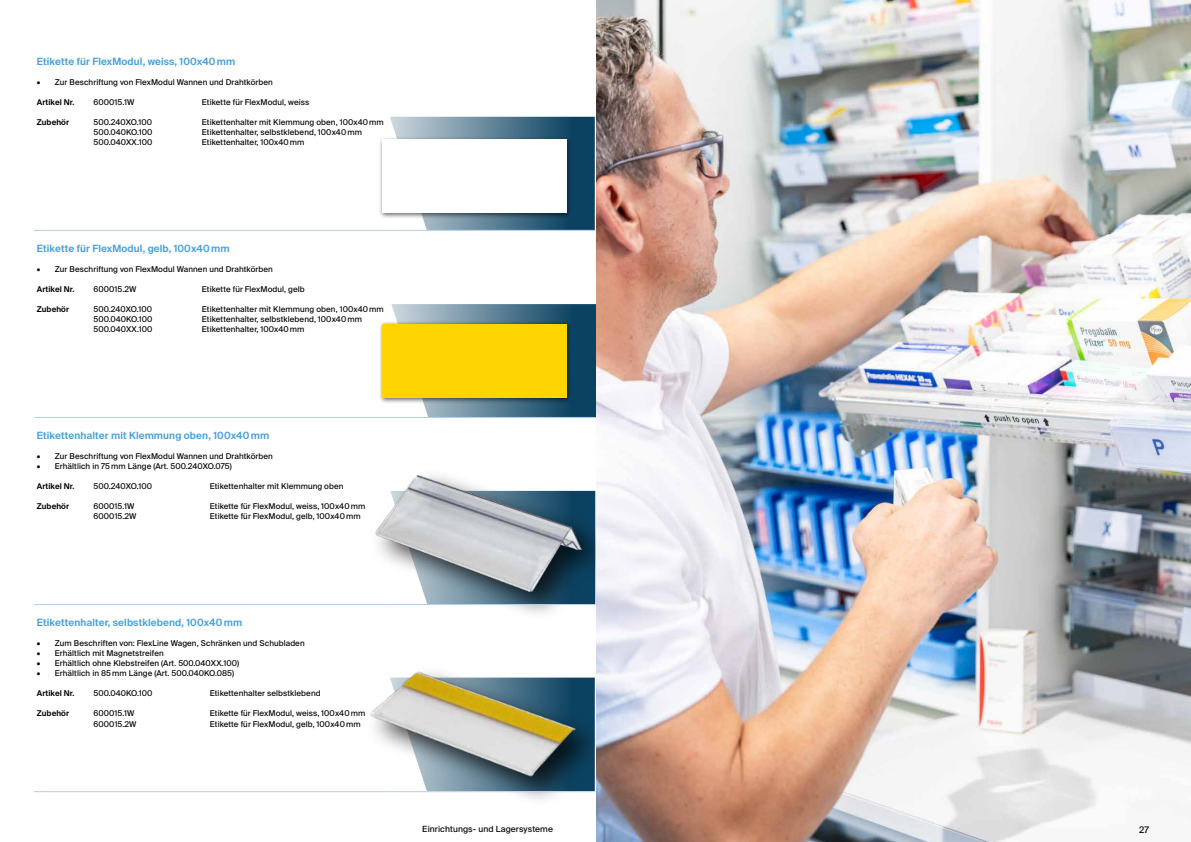
<style>
.page{position:relative;width:1191px;height:842px;background:#fff}
.page>*{position:absolute;margin:0;border:0;box-sizing:border-box;transform-origin:0 0}
.t1{font:600 10px "Suisse Intl";letter-spacing:.01em;color:#46a1da}
.t2{font:9px "Suisse Intl";color:#000}
.t3{font:8.5px "Suisse Intl";letter-spacing:.01em;color:#000}
.t4{font:8px "Suisse Intl";letter-spacing:.01em;color:#000}
.t5{font:600 8px "Suisse Intl";letter-spacing:.01em;color:#000}
</style>
<div class="page">
<svg style="left:390px;top:117px;width:205px;height:113px"></svg>
<svg style="left:391px;top:304px;width:205px;height:113px"></svg>
<div style="left:379px;top:136px;width:193px;height:83px;background:#000;opacity:.6"></div>
<div style="left:382px;top:140px;width:184px;height:73px;background:#fff"></div>
<div style="left:379px;top:321px;width:193px;height:83px;background:#000;opacity:.6"></div>
<div style="left:382px;top:324px;width:184px;height:74px;background:#ffd500"></div>
<div style="left:369px;top:468px;width:242px;height:154px;background:#000;opacity:.75"></div>
<img style="left:369px;top:468px;width:223px;height:136px">
<div style="left:364px;top:665px;width:240px;height:142px;background:#000;opacity:.75"></div>
<img style="left:358px;top:665px;width:229px;height:130px">
<img style="left:596px;top:0;width:595px;height:842px">
<hr style="left:34px;top:230px;width:354px;height:1px;background:#b1cfee">
<hr style="left:388px;top:230px;width:207px;height:1px;background:#b1cfee">
<hr style="left:34px;top:417px;width:354px;height:1px;background:#b1cfee">
<hr style="left:388px;top:417px;width:207px;height:1px;background:#b1cfee">
<hr style="left:34px;top:604px;width:354px;height:1px;background:#b1cfee">
<hr style="left:388px;top:604px;width:207px;height:1px;background:#b1cfee">
<hr style="left:34px;top:791px;width:354px;height:1px;background:#b1cfee">
<hr style="left:388px;top:791px;width:207px;height:1px;background:#b1cfee">
<p class="t1" style="left:37px;top:56px;width:200px">Etikette für FlexModul, weiss, 100x40mm</p>
<p class="t4" style="left:37px;top:78px;width:237px">• Zur Beschriftung von FlexModul Wannen und Drahtkörben</p>
<p class="t5" style="left:37px;top:98px;width:39px">Artikel Nr.</p>
<p class="t4" style="left:94px;top:98px;width:42px">600015.1W</p>
<p class="t4" style="left:202px;top:98px;width:109px">Etikette für FlexModul, weiss</p>
<p class="t5" style="left:37px;top:118px;width:34px">Zubehör</p>
<p class="t4" style="left:94px;top:118px;width:60px">500.240XO.100</p>
<p class="t4" style="left:202px;top:118px;width:183px">Etikettenhalter mit Klemmung oben, 100x40mm</p>
<p class="t4" style="left:94px;top:128px;width:60px">500.040KO.100</p>
<p class="t4" style="left:202px;top:128px;width:162px">Etikettenhalter, selbstklebend, 100x40mm</p>
<p class="t4" style="left:94px;top:138px;width:60px">500.040XX.100</p>
<p class="t4" style="left:202px;top:138px;width:104px">Etikettenhalter, 100x40mm</p>
<p class="t1" style="left:37px;top:243px;width:194px">Etikette für FlexModul, gelb, 100x40mm</p>
<p class="t4" style="left:37px;top:265px;width:237px">• Zur Beschriftung von FlexModul Wannen und Drahtkörben</p>
<p class="t5" style="left:37px;top:285px;width:39px">Artikel Nr.</p>
<p class="t4" style="left:94px;top:285px;width:44px">600015.2W</p>
<p class="t4" style="left:202px;top:285px;width:104px">Etikette für FlexModul, gelb</p>
<p class="t5" style="left:37px;top:305px;width:34px">Zubehör</p>
<p class="t4" style="left:94px;top:305px;width:60px">500.240XO.100</p>
<p class="t4" style="left:202px;top:305px;width:183px">Etikettenhalter mit Klemmung oben, 100x40mm</p>
<p class="t4" style="left:94px;top:315px;width:60px">500.040KO.100</p>
<p class="t4" style="left:202px;top:315px;width:162px">Etikettenhalter, selbstklebend, 100x40mm</p>
<p class="t4" style="left:94px;top:325px;width:60px">500.040XX.100</p>
<p class="t4" style="left:202px;top:325px;width:104px">Etikettenhalter, 100x40mm</p>
<p class="t1" style="left:37px;top:430px;width:234px">Etikettenhalter mit Klemmung oben, 100x40mm</p>
<p class="t4" style="left:37px;top:452px;width:237px">• Zur Beschriftung von FlexModul Wannen und Drahtkörben</p>
<p class="t4" style="left:37px;top:462px;width:196px">• Erhältlich in 75mm Länge (Art. 500.240XO.075)</p>
<p class="t5" style="left:37px;top:482px;width:39px">Artikel Nr.</p>
<p class="t4" style="left:94px;top:482px;width:60px">500.240XO.100</p>
<p class="t4" style="left:210px;top:482px;width:135px">Etikettenhalter mit Klemmung oben</p>
<p class="t5" style="left:37px;top:502px;width:34px">Zubehör</p>
<p class="t4" style="left:94px;top:502px;width:42px">600015.1W</p>
<p class="t4" style="left:210px;top:502px;width:157px">Etikette für FlexModul, weiss, 100x40mm</p>
<p class="t4" style="left:94px;top:512px;width:44px">600015.2W</p>
<p class="t4" style="left:210px;top:512px;width:152px">Etikette für FlexModul, gelb, 100x40mm</p>
<p class="t1" style="left:37px;top:617px;width:207px">Etikettenhalter, selbstklebend, 100x40mm</p>
<p class="t4" style="left:37px;top:639px;width:269px">• Zum Beschriften von: FlexLine Wagen, Schränken und Schubladen</p>
<p class="t4" style="left:37px;top:649px;width:128px">• Erhältlich mit Magnetstreifen</p>
<p class="t4" style="left:37px;top:659px;width:204px">• Erhältlich ohne Klebstreifen (Art. 500.040XX.100)</p>
<p class="t4" style="left:37px;top:669px;width:199px">• Erhältlich in 85mm Länge (Art. 500.040KO.085)</p>
<p class="t5" style="left:37px;top:689px;width:39px">Artikel Nr.</p>
<p class="t4" style="left:94px;top:689px;width:60px">500.040KO.100</p>
<p class="t4" style="left:210px;top:689px;width:112px">Etikettenhalter selbstklebend</p>
<p class="t5" style="left:37px;top:709px;width:34px">Zubehör</p>
<p class="t4" style="left:94px;top:709px;width:42px">600015.1W</p>
<p class="t4" style="left:210px;top:709px;width:157px">Etikette für FlexModul, weiss, 100x40mm</p>
<p class="t4" style="left:94px;top:719px;width:44px">600015.2W</p>
<p class="t4" style="left:210px;top:719px;width:152px">Etikette für FlexModul, gelb, 100x40mm</p>
<p class="t3" style="left:422px;top:824px;width:132px">Einrichtungs- und Lagersysteme</p>
<p class="t2" style="left:1139px;top:824px;width:11px">27</p>
</div>
